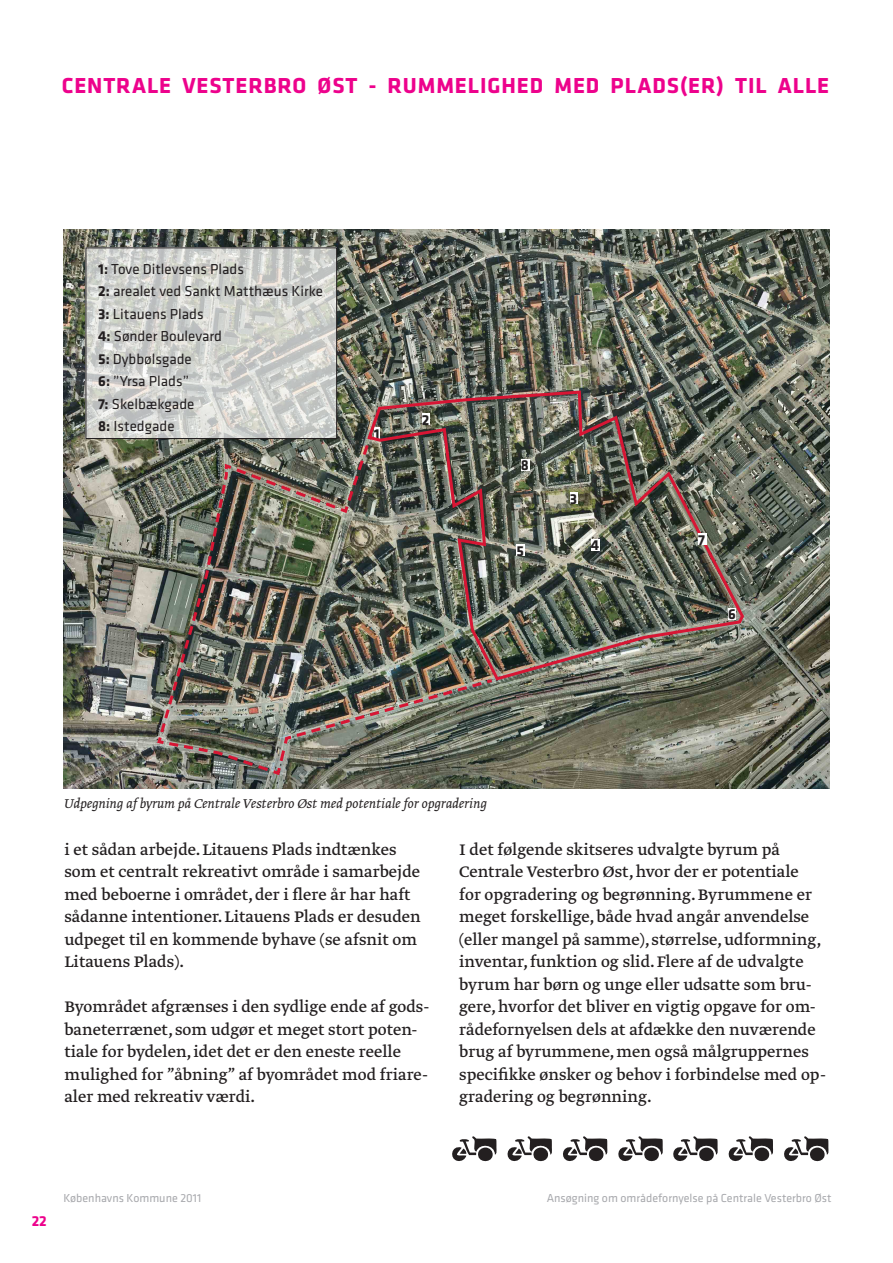
<style>
.page{position:relative;width:893px;height:1263px;background:#fff}
.page>*{position:absolute;margin:0;border:0;box-sizing:border-box;transform-origin:0 0}
.t1{font:700 22.5px "Klavika";letter-spacing:.04em;color:#ed028c}
.t2{font:18px/22.5px "Greta Text";color:#231f20}
.t3{font:15px/22.5px "Klavika";color:#231f20}
.t4{font:italic 300 15px "Greta Text";color:#231f20}
.t5{font:700 15px "Klavika";color:#231f20}
.t6{font:700 15px "Klavika";color:#ed028c}
.t7{font:12px "Klavika";color:#a8a9ad}
.s1{font-weight:700}
</style>
<div class="page">
<svg style="left:452px;top:1136px;width:45px;height:26px"></svg>
<svg style="left:673px;top:1136px;width:45px;height:26px"></svg>
<svg style="left:563px;top:1136px;width:45px;height:26px"></svg>
<svg style="left:507px;top:1136px;width:45px;height:26px"></svg>
<svg style="left:728px;top:1136px;width:46px;height:26px"></svg>
<svg style="left:784px;top:1136px;width:45px;height:26px"></svg>
<svg style="left:618px;top:1136px;width:45px;height:26px"></svg>
<img style="left:64px;top:230px;width:765px;height:558px">
<img style="left:155px;top:431px;width:340px;height:346px">
<img style="left:365px;top:389px;width:381px;height:293px">
<div style="left:698px;top:533px;width:8px;height:12px;background:#fff"></div>
<div style="left:521px;top:459px;width:8px;height:11px;background:#fff"></div>
<svg style="left:88px;top:249px;width:247px;height:188px;background:#d1d2cf"></svg>
<div style="left:86px;top:247px;width:251px;height:192px;border:1px solid #231f20"></div>
<p class="t1" style="left:62px;top:74px;width:769px">CENTRALE VESTERBRO ØST - RUMMELIGHED MED PLADS(ER) TIL ALLE</p>
<p class="t3" style="left:98px;top:259px;width:226px"><span class="s1">1:</span> Tove Ditlevsens Plads<br><span class="s1">2:</span> arealet ved Sankt Matthæus Kirke<br><span class="s1">3:</span> Litauens Plads<br><span class="s1">4:</span> Sønder Boulevard<br><span class="s1">5:</span> Dybbølsgade<br><span class="s1">6:</span> ”Yrsa Plads”<br><span class="s1">7:</span> Skelbækgade<br><span class="s1">8:</span> Istedgade</p>
<p class="t5" style="left:374px;top:426px;width:7px">1</p>
<p class="t5" style="left:422px;top:412px;width:9px">2</p>
<p class="t5" style="left:521px;top:457px;width:10px">8</p>
<p class="t5" style="left:517px;top:543px;width:9px">5</p>
<p class="t5" style="left:570px;top:490px;width:9px">3</p>
<p class="t5" style="left:591px;top:537px;width:10px">4</p>
<p class="t5" style="left:698px;top:531px;width:8px">7</p>
<p class="t5" style="left:728px;top:606px;width:9px">6</p>
<p class="t4" style="left:64px;top:797px;width:424px">Udpegning af byrum på Centrale Vesterbro Øst med potentiale for opgradering</p>
<p class="t2" style="left:64px;top:839px;width:358px">i et sådan arbejde. Litauens Plads indtænkes som et centralt rekreativt område i samarbejde med beboerne i området, der i flere år har haft sådanne intentioner. Litauens Plads er desuden udpeget til en kommende byhave (se afsnit om Litauens Plads).</p>
<p class="t2" style="left:64px;top:997px;width:366px">Byområdet afgrænses i den sydlige ende af gods&shy;baneterrænet, som udgør et meget stort poten&shy;tiale for bydelen, idet det er den eneste reelle mulighed for ”åbning” af byområdet mod friare&shy;aler med rekreativ værdi.</p>
<p class="t2" style="left:459px;top:839px;width:368px">I det følgende skitseres udvalgte byrum på Centrale Vesterbro Øst, hvor der er potentiale<br>for opgradering og begrønning. Byrummene er meget forskellige, både hvad angår anvendelse (eller mangel på samme), størrelse, udformning, inventar, funktion og slid. Flere af de udvalgte byrum har børn og unge eller udsatte som bru&shy;gere, hvorfor det bliver en vigtig opgave for om&shy;rådefornyelsen dels at afdække den nuværende brug af byrummene, men også målgruppernes specifikke ønsker og behov i forbindelse med op&shy;gradering og begrønning.</p>
<p class="t6" style="left:32px;top:1212px;width:17px">22</p>
<p class="t7" style="left:63px;top:1193px;width:139px">Københavns Kommune 2011</p>
<p class="t7" style="left:547px;top:1193px;width:286px">Ansøgning om områdefornyelse på Centrale Vesterbro Øst</p>
</div>
